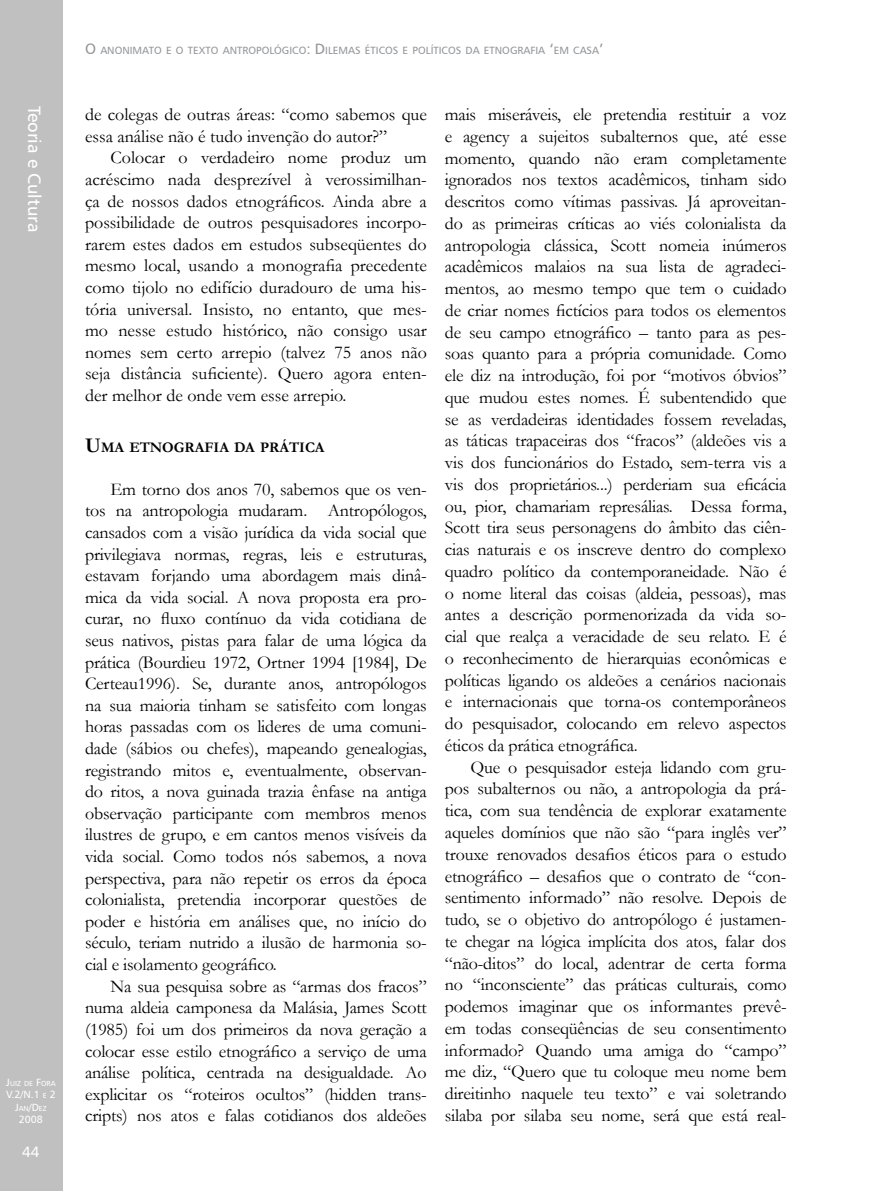
<style>
.page{position:relative;width:893px;height:1191px;background:#fff}
.page>*{position:absolute;margin:0;border:0;box-sizing:border-box;transform-origin:0 0}
.t1{font:18px/21.8px "Garamond";letter-spacing:-.01em;color:#000;text-align:justify}
.t2{font:18px "Humanist 777 BT Roman B";color:#fff}
.t3{font:15px "Humanist 777 BT Roman B";color:#fff}
.t4{font:700 14.7px "Garamond";color:#000}
.t5{font:10.5px "Humanist 777 BT Roman B";color:#939598}
.t6{font:10.5px "Humanist 777 BT Roman B";color:#fff}
.t7{font:7.35px "Humanist 777 BT Roman B";color:#fff}
.s1{font-size:10.5px}
.s2{font-size:7.35px}
.s3{font-size:15px}
.s4{font-size:21px}
</style>
<div class="page">
<div style="left:0;top:0;width:62px;height:1191px;background:#c0c0c0"></div>
<p class="t2" style="left:46px;top:106px;width:128px;rotate:90deg">Teoria e Cultura</p>
<p class="t7" style="left:6px;top:1078px;width:51px"><span class="s1">J</span>UIZ DE <span class="s1">F</span>ORA</p>
<p class="t6" style="left:6px;top:1088px;width:51px">V.2/N.1 <span class="s2">E</span> 2</p>
<p class="t7" style="left:15px;top:1103px;width:33px"><span class="s1">J</span>AN<span class="s1">/D</span> EZ</p>
<p class="t6" style="left:19px;top:1113px;width:26px">2008</p>
<p class="t3" style="left:22px;top:1142px;width:19px">44</p>
<p class="t5" style="left:85px;top:44px;width:520px"><span class="s3">O</span> AN ON IMATO E O TEXTO ANTROPOLÓGICO<span class="s3">: D</span> ILEMAS ÉTICOS E POLÍTICOS DA ETN OGRAFIA <span class="s3">‘</span>EM CASA<span class="s3">’</span></p>
<p class="t1" style="left:85px;top:103px;width:343px">de colegas de outras áreas: “como sabemos que essa análise não é tudo invenção do autor?”</p>
<p class="t1" style="left:85px;top:146px;width:343px;text-indent:26px">Colocar o verdadeiro nome produz um acréscimo nada desprezível à verossimilhan&shy;ça de nossos dados etnográficos. Ainda abre a possibilidade de outros pesquisadores incorpo&shy;rarem estes dados em estudos subseqüentes do mesmo local, usando a monografia precedente como tijolo no edifício duradouro de uma his&shy;tória universal. Insisto, no entanto, que mes&shy;mo nesse estudo histórico, não consigo usar nomes sem certo arrepio (talvez 75 anos não seja distância suficiente). Quero agora enten&shy;der melhor de onde vem esse arrepio.</p>
<p class="t4" style="left:85px;top:437px;width:242px"><span class="s4">U</span>MA ETNOGRAFIA DA PRÁTICA</p>
<p class="t1" style="left:85px;top:478px;width:343px;text-indent:26px">Em torno dos anos 70, sabemos que os ven&shy;tos na antropologia mudaram. Antropólogos, cansados com a visão jurídica da vida social que privilegiava normas, regras, leis e estruturas, estavam forjando uma abordagem mais dinâ&shy;mica da vida social. A nova proposta era pro&shy;curar, no fluxo contínuo da vida cotidiana de seus nativos, pistas para falar de uma lógica da prática (Bourdieu 1972, Ortner 1994 [1984], De Certeau1996). Se, durante anos, antropólogos na sua maioria tinham se satisfeito com longas horas passadas com os lideres de uma comuni&shy;dade (sábios ou chefes), mapeando genealogias, registrando mitos e, eventualmente, observan&shy;do ritos, a nova guinada trazia ênfase na antiga observação participante com membros menos ilustres de grupo, e em cantos menos visíveis da vida social. Como todos nós sabemos, a nova perspectiva, para não repetir os erros da época colonialista, pretendia incorporar questões de poder e história em análises que, no início do século, teriam nutrido a ilusão de harmonia so&shy;cial e isolamento geográfico.</p>
<p class="t1" style="left:85px;top:974px;width:343px;text-indent:26px">Na sua pesquisa sobre as “armas dos fracos” numa aldeia camponesa da Malásia, James Scott (1985) foi um dos primeiros da nova geração a colocar esse estilo etnográfico a serviço de uma análise política, centrada na desigualdade. Ao explicitar os “roteiros ocultos” (hidden trans&shy;cripts) nos atos e falas cotidianos dos aldeões</p>
<p class="t1" style="left:445px;top:103px;width:343px">mais miseráveis, ele pretendia restituir a voz e agency a sujeitos subalternos que, até esse momento, quando não eram completamente ignorados nos textos acadêmicos, tinham sido descritos como vítimas passivas. Já aproveitan&shy;do as primeiras críticas ao viés colonialista da antropologia clássica, Scott nomeia inúmeros acadêmicos malaios na sua lista de agradeci&shy;mentos, ao mesmo tempo que tem o cuidado de criar nomes fictícios para todos os elementos de seu campo etnográfico – tanto para as pes&shy;soas quanto para a própria comunidade. Como ele diz na introdução, foi por “motivos óbvios” que mudou estes nomes. É subentendido que se as verdadeiras identidades fossem reveladas, as táticas trapaceiras dos “fracos” (aldeões vis a vis dos funcionários do Estado, sem-terra vis a vis dos proprietários...) perderiam sua eficácia ou, pior, chamariam represálias. Dessa forma, Scott tira seus personagens do âmbito das ciên&shy;cias naturais e os inscreve dentro do complexo quadro político da contemporaneidade. Não é o nome literal das coisas (aldeia, pessoas), mas antes a descrição pormenorizada da vida so&shy;cial que realça a veracidade de seu relato. E é o reconhecimento de hierarquias econômicas e políticas ligando os aldeões a cenários nacionais e internacionais que torna-os contemporâneos do pesquisador, colocando em relevo aspectos éticos da prática etnográfica.</p>
<p class="t1" style="left:445px;top:755px;width:343px;text-indent:26px">Que o pesquisador esteja lidando com gru&shy;pos subalternos ou não, a antropologia da prá&shy;tica, com sua tendência de explorar exatamente aqueles domínios que não são “para inglês ver” trouxe renovados desafios éticos para o estudo etnográfico – desafios que o contrato de “con&shy;sentimento informado” não resolve. Depois de tudo, se o objetivo do antropólogo é justamen&shy;te chegar na lógica implícita dos atos, falar dos “não-ditos” do local, adentrar de certa forma no “inconsciente” das práticas culturais, como podemos imaginar que os informantes prevê&shy;em todas conseqüências de seu consentimento informado? Quando uma amiga do “campo” me diz, “Quero que tu coloque meu nome bem direitinho naquele teu texto” e vai soletrando silaba por silaba seu nome, será que está real-</p>
</div>
